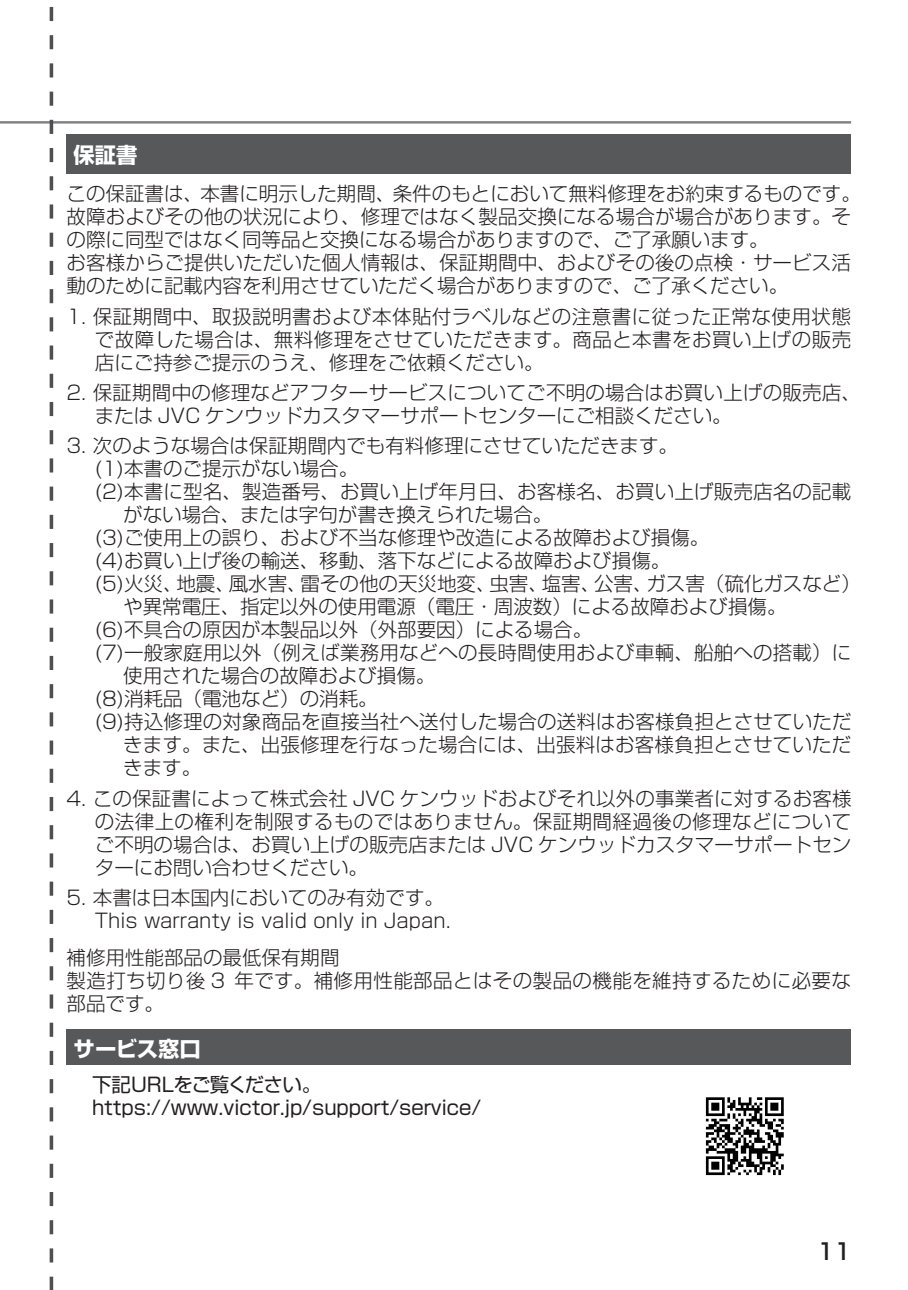
<style>
.page{position:relative;width:908px;height:1290px;background:#fff}
.page>*{position:absolute;margin:0;border:0;box-sizing:border-box;transform-origin:0 0}
.t1{font:500 22.5px "Shin Go Pro";color:#231f20}
.t2{font:700 21.5px "Shin Go Pro";letter-spacing:-.015em;color:#fff}
.t3{font:700 21.25px "Shin Go Pro";color:#fff}
.t4{font:300 19.5px/23px "Shin Go Pro";color:#231f20}
.t5{font:300 19.5px/23px "Shin Go Pro";letter-spacing:.02em;color:#231f20}
.t6{font:19.5px/22.8px "Shin Go Pro";color:#231f20}
</style>
<div class="page">
<hr style="left:0;top:121px;width:850px;height:3px;background:#808285">
<svg style="left:50px;top:7px;width:3px;height:1283px"></svg>
<div style="left:66px;top:135px;width:784px;height:39px;background:#57585a"></div>
<div style="left:66px;top:1029px;width:784px;height:36px;background:#57585a"></div>
<svg style="left:705px;top:1097px;width:78px;height:78px"></svg>
<p class="t3" style="left:74px;top:138px;width:65px">保証書</p>
<p class="t4" style="left:66px;top:180px;width:795px">この保証書は、本書に明示した期間、条件のもとにおいて無料修理をお約束するものです。故障およびその他の状況により、修理ではなく製品交換になる場合が場合があります。その際に同型ではなく同等品と交換になる場合がありますので、ご了承願います。<br>お客様からご提供いただいた個人情報は、保証期間中、およびその後の点検・サービス活動のために記載内容を利用させていただく場合がありますので、ご了承ください。</p>
<p class="t4" style="left:95px;top:302px;width:757px;text-align:justify;text-indent:-28px">1. 保証期間中、取扱説明書および本体貼付ラベルなどの注意書に従った正常な使用状態で故障した場合は、無料修理をさせていただきます。商品と本書をお買い上げの販売店にご持参ご提示のうえ、修理をご依頼ください。</p>
<p class="t4" style="left:95px;top:378px;width:767px;text-indent:-28px">2. 保証期間中の修理などアフターサービスについてご不明の場合はお買い上げの販売店、または JVC ケンウッドカスタマーサポートセンターにご相談ください。</p>
<p class="t4" style="left:66px;top:432px;width:612px">3. 次のような場合は保証期間内でも有料修理にさせていただきます。</p>
<p class="t4" style="left:95px;top:455px;width:265px">(1)本書のご提示がない場合。</p>
<p class="t4" style="left:95px;top:478px;width:757px">(2)本書に型名、製造番号、お買い上げ年月日、お客様名、お買い上げ販売店名の記載</p>
<p class="t4" style="left:123px;top:501px;width:430px">がない場合、または字句が書き換えられた場合。</p>
<p class="t4" style="left:95px;top:524px;width:615px">(3)ご使用上の誤り、および不当な修理や改造による故障および損傷。</p>
<p class="t4" style="left:95px;top:547px;width:576px">(4)お買い上げ後の輸送、移動、落下などによる故障および損傷。</p>
<p class="t4" style="left:95px;top:570px;width:767px">(5)火災、地震、風水害、雷その他の天災地変、虫害、塩害、公害、ガス害（硫化ガスなど）</p>
<p class="t4" style="left:123px;top:593px;width:664px">や異常電圧、指定以外の使用電源（電圧・周波数）による故障および損傷。</p>
<p class="t4" style="left:95px;top:616px;width:498px">(6)不具合の原因が本製品以外（外部要因）による場合。</p>
<p class="t4" style="left:95px;top:639px;width:757px">(7)一般家庭用以外（例えば業務用などへの長時間使用および車輌、船舶への搭載）に</p>
<p class="t4" style="left:123px;top:662px;width:313px">使用された場合の故障および損傷。</p>
<p class="t4" style="left:95px;top:685px;width:284px">(8)消耗品（電池など）の消耗。</p>
<p class="t4" style="left:95px;top:708px;width:757px">(9)持込修理の対象商品を直接当社へ送付した場合の送料はお客様負担とさせていただ</p>
<p class="t4" style="left:123px;top:731px;width:729px">きます。また、出張修理を行なった場合には、出張料はお客様負担とさせていただ</p>
<p class="t4" style="left:123px;top:754px;width:79px">きます。</p>
<p class="t4" style="left:95px;top:784px;width:757px;text-align:justify;text-indent:-28px">4. この保証書によって株式会社 JVC ケンウッドおよびそれ以外の事業者に対するお客様の法律上の権利を制限するものではありません。保証期間経過後の修理などについてご不明の場合は、お買い上げの販売店または JVC ケンウッドカスタマーサポートセンターにお問い合わせください。</p>
<p class="t4" style="left:95px;top:883px;width:357px;text-indent:-28px">5. 本書は日本国内においてのみ有効です。<br>This warranty is valid only in Japan.</p>
<p class="t5" style="left:66px;top:944px;width:785px">補修用性能部品の最低保有期間<br>製造打ち切り後 3 年です。補修用性能部品とはその製品の機能を維持するために必要な部品です。</p>
<p class="t2" style="left:74px;top:1032px;width:129px">サービス窓口</p>
<p class="t6" style="left:92px;top:1071px;width:390px">下記URLをご覧ください。https://www.victor.jp/support/service/</p>
<p class="t1" style="left:816px;top:1233px;width:36px">11</p>
</div>
